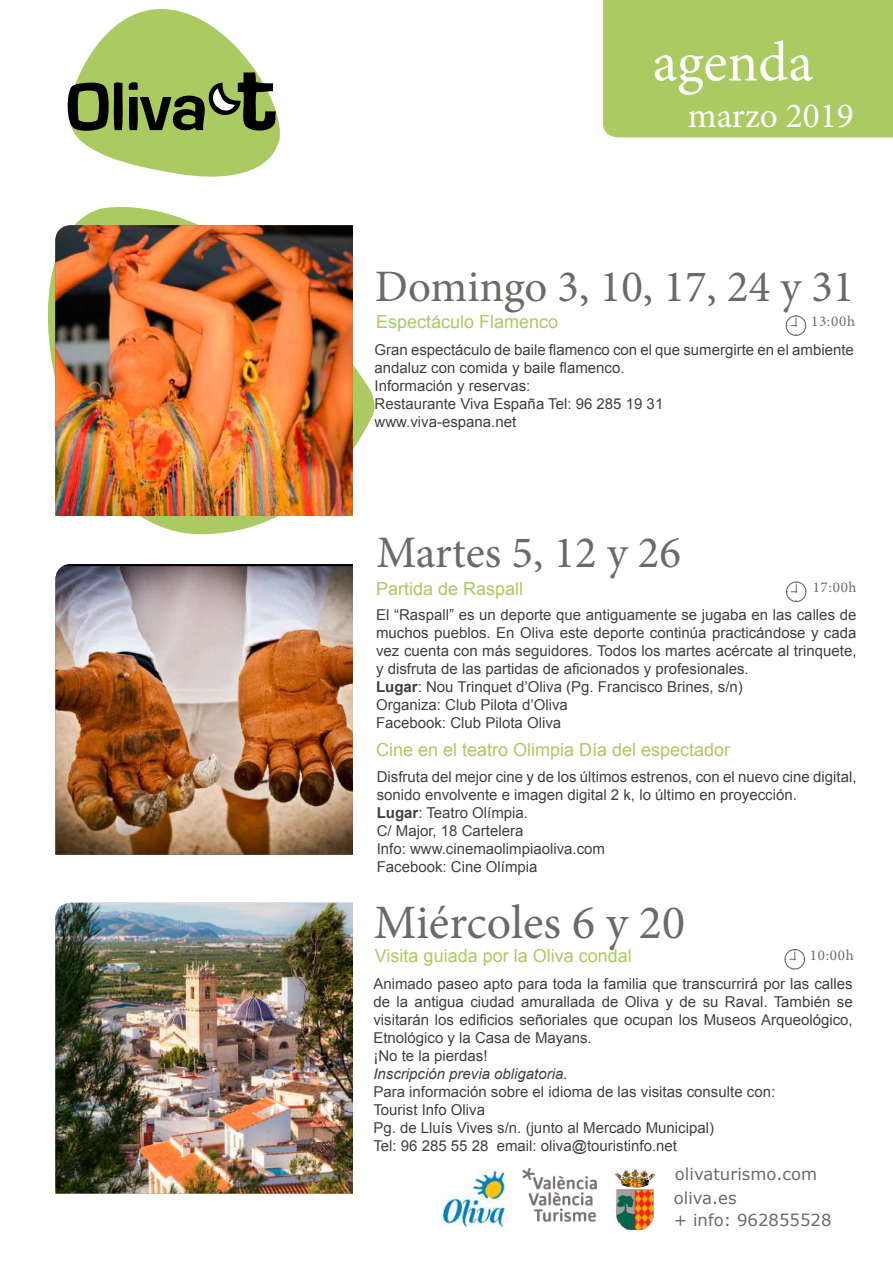
<style>
.page{position:relative;width:893px;height:1263px;background:#fff}
.page>*{position:absolute;margin:0;border:0;box-sizing:border-box;transform-origin:0 0}
.t1{font:56.7px "Minion Pro";letter-spacing:-.005em;color:#fff}
.t2{font:48px "Minion Pro";color:#6c6a66}
.t3{font:45px "Minion Pro";color:#6c6a66}
.t4{font:35.4px "Minion Pro";color:#fff}
.t5{font:18px "Arial";color:#abca62}
.t6{font:16.5px/23.2px "Verdana";color:#6d6a6a}
.t7{font:15px/18px "Arial";color:#433f40}
.t8{font:italic 15px "Arial";color:#433f40}
.t9{font:15px "Minion Pro";letter-spacing:.05em;color:#6d6a6a}
.s1{font-weight:700}
</style>
<div class="page">
<div style="left:603px;top:0;width:290px;height:137px;background:#abca62"></div>
<svg style="left:47px;top:207px;width:328px;height:328px"></svg>
<svg style="left:67px;top:9px;width:213px;height:168px"></svg>
<img style="left:55px;top:225px;width:298px;height:291px">
<img style="left:55px;top:564px;width:298px;height:291px">
<img style="left:55px;top:903px;width:298px;height:290px">
<div style="left:786px;top:315px;width:20px;height:21px;border:1px solid #6d6a6a;border-radius:50%"></div>
<svg style="left:786px;top:316px;width:11px;height:11px"></svg>
<div style="left:786px;top:581px;width:21px;height:21px;border:1px solid #6d6a6a;border-radius:50%"></div>
<svg style="left:787px;top:582px;width:10px;height:11px"></svg>
<img style="left:441px;top:1167px;width:67px;height:60px">
<img style="left:522px;top:1168px;width:75px;height:55px">
<img style="left:616px;top:1169px;width:39px;height:60px">
<div style="left:784px;top:949px;width:21px;height:20px;border:1px solid #6d6a6a;border-radius:50%"></div>
<svg style="left:785px;top:950px;width:11px;height:10px"></svg>
<h1 class="t1" style="left:653px;top:24px;width:162px">agenda</h1>
<h3 class="t4" style="left:688px;top:92px;width:168px">marzo 2019</h3>
<h3 class="t3" style="left:375px;top:256px;width:481px">Domingo 3, 10, 17, 24 y 31</h3>
<p class="t5" style="left:376px;top:310px;width:184px">Espectáculo Flamenco</p>
<p class="t9" style="left:811px;top:311px;width:45px">13:00h</p>
<p class="t7" style="left:374px;top:341px;width:481px">Gran espectáculo de baile flamenco con el que sumergirte en el ambiente andaluz con comida y baile flamenco.<br>Información y reservas:<br>Restaurante Viva España Tel: 96 285 19 31<br>www.viva-espana.net</p>
<h3 class="t3" style="left:376px;top:522px;width:306px">Martes 5, 12 y 26</h3>
<p class="t5" style="left:376px;top:576px;width:149px">Partida de Raspall</p>
<p class="t7" style="left:376px;top:606px;width:482px">El “Raspall” es un deporte que antiguamente se jugaba en las calles de muchos pueblos. En Oliva este deporte continúa practicándose y cada vez cuenta con más seguidores. Todos los martes acércate al trinquete, y disfruta de las partidas de aficionados y profesionales.<br><span class="s1">Lugar</span>: Nou Trinquet d’Oliva (Pg. Francisco Brines, s/n)<br>Organiza: Club Pilota d’Oliva<br>Facebook: Club Pilota Oliva</p>
<p class="t5" style="left:376px;top:738px;width:356px">Cine en el teatro Olimpia Día del espectador</p>
<p class="t7" style="left:377px;top:768px;width:481px">Disfruta del mejor cine y de los últimos estrenos, con el nuevo cine digital, sonido envolvente e imagen digital 2 k, lo último en proyección.<br><span class="s1">Lugar</span>: Teatro Olímpia.<br>C/ Major, 18 Cartelera<br>Info: www.cinemaolimpiaoliva.com<br>Facebook: Cine Olímpia</p>
<p class="t9" style="left:813px;top:577px;width:45px">17:00h</p>
<h2 class="t2" style="left:374px;top:890px;width:313px">Miércoles 6 y 20</h2>
<p class="t5" style="left:375px;top:944px;width:258px">Visita guiada por la Oliva condal</p>
<p class="t9" style="left:810px;top:945px;width:45px">10:00h</p>
<p class="t7" style="left:373px;top:974px;width:481px">Animado paseo apto para toda la familia que transcurrirá por las calles de la antigua ciudad amurallada de Oliva y de su Raval. También se visitarán los edificios señoriales que ocupan los Museos Arqueológico, Etnológico y la Casa de Mayans.<br>¡No te la pierdas!</p>
<p class="t8" style="left:373px;top:1064px;width:196px">Inscripción previa obligatoria.</p>
<p class="t7" style="left:373px;top:1082px;width:403px">Para información sobre el idioma de las visitas consulte con:<br>Tourist Info Oliva<br>Pg. de Lluís Vives s/n. (junto al Mercado Municipal)<br>Tel: 96 285 55 28 email: oliva@touristinfo.net</p>
<p class="t6" style="left:674px;top:1162px;width:159px">olivaturismo.com oliva.es<br>+ info: 962855528</p>
</div>
